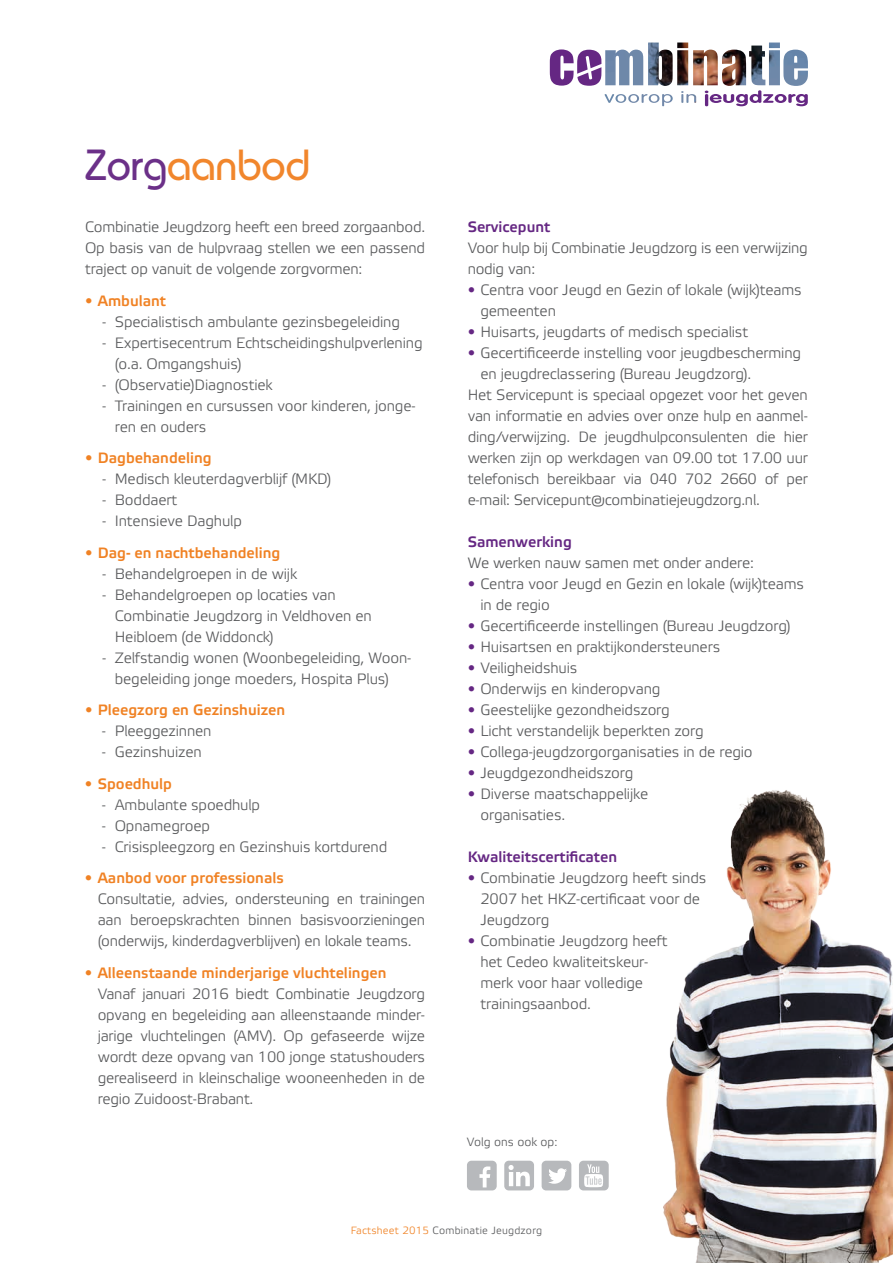
<style>
.page{position:relative;width:893px;height:1263px;background:#fff}
.page>*{position:absolute;margin:0;border:0;box-sizing:border-box;transform-origin:0 0}
.t1{font:500 43.5px "Bauhaus Std";color:#f1862c}
.t2{font:15px/21px "Etelka Light Pro";letter-spacing:-.01em;color:#595a5c}
.t3{font:700 15px "Etelka Light Pro";color:#f08224}
.t4{font:700 15px "Etelka Light Pro";color:#652783}
.t5{font:12px "Etelka Light Pro";color:#595a5c}
.t6{font:10.5px "Etelka Light Pro";letter-spacing:.02em;color:#595a5c}
.s1{color:#6b3088}
.s2{font-family:"Bauhaus Std";font-weight:500}
.s3{font-family:"Bauhaus Std";font-weight:500;color:#f08224}
.s4{font-weight:700;color:#f08224}
.s5{font-family:"Bauhaus Std";font-weight:500;color:#652783}
.s6{color:#f08224}
</style>
<div class="page">
<img style="left:664px;top:790px;width:229px;height:473px">
<svg style="left:550px;top:49px;width:51px;height:37px"></svg>
<img style="left:605px;top:43px;width:203px;height:43px">
<svg style="left:705px;top:90px;width:103px;height:16px"></svg>
<div style="left:467px;top:1161px;width:30px;height:29px;background:#b7b9bc;border-radius:5px"></div>
<svg style="left:479px;top:1166px;width:11px;height:21px"></svg>
<div style="left:579px;top:1161px;width:30px;height:29px;background:#b7b9bc;border-radius:5px"></div>
<svg style="left:584px;top:1164px;width:19px;height:23px"></svg>
<div style="left:542px;top:1161px;width:29px;height:29px;background:#b7b9bc;border-radius:5px"></div>
<svg style="left:548px;top:1168px;width:19px;height:16px"></svg>
<div style="left:504px;top:1161px;width:30px;height:29px;background:#b7b9bc;border-radius:5px"></div>
<svg style="left:508px;top:1165px;width:22px;height:21px"></svg>
<h1 class="t1" style="left:85px;top:139px;width:226px"><span class="s1">Zorg</span>aanbod</h1>
<p class="t2" style="left:85px;top:217px;width:342px;text-align:justify">Combinatie Jeugdzorg heeft een breed zorgaanbod.<br>Op basis van de hulpvraag stellen we een passend traject op vanuit de volgende zorgvormen:</p>
<p class="t3" style="left:85px;top:292px;width:83px"><span class="s2">•</span> Ambulant</p>
<p class="t2" style="left:102px;top:312px;width:299px">- Specialistisch ambulante gezinsbegeleiding</p>
<p class="t2" style="left:115px;top:333px;width:309px;text-indent:-13px">- Expertisecentrum Echtscheidingshulpverlening (o.a. Omgangshuis)</p>
<p class="t2" style="left:102px;top:375px;width:172px">- (Observatie)Diagnostiek</p>
<p class="t2" style="left:115px;top:396px;width:302px;text-indent:-13px">- Trainingen en cursussen voor kinderen, jonge&shy;ren en ouders</p>
<p class="t3" style="left:85px;top:450px;width:128px"><span class="s2">•</span> Dagbehandeling</p>
<p class="t2" style="left:102px;top:469px;width:231px">- Medisch kleuterdagverblijf (MKD)</p>
<p class="t2" style="left:102px;top:490px;width:77px">- Boddaert</p>
<p class="t2" style="left:102px;top:511px;width:141px">- Intensieve Daghulp</p>
<p class="t3" style="left:85px;top:544px;width:197px"><span class="s2">•</span> Dag- en nachtbehandeling</p>
<p class="t2" style="left:102px;top:564px;width:197px">- Behandelgroepen in de wijk</p>
<p class="t2" style="left:115px;top:585px;width:258px;text-indent:-13px">- Behandelgroepen op locaties van<br>Combinatie Jeugdzorg in Veldhoven en<br>Heibloem (de Widdonck)</p>
<p class="t2" style="left:102px;top:648px;width:310px;text-align:center">- Zelfstandig wonen (Woonbegeleiding, Woon&shy;begeleiding jonge moeders, Hospita Plus)</p>
<p class="t3" style="left:85px;top:702px;width:202px"><span class="s2">•</span> Pleegzorg en Gezinshuizen</p>
<p class="t2" style="left:102px;top:721px;width:111px">- Pleeggezinnen</p>
<p class="t2" style="left:102px;top:742px;width:101px">- Gezinshuizen</p>
<p class="t3" style="left:85px;top:775px;width:89px"><span class="s2">•</span> Spoedhulp</p>
<p class="t2" style="left:102px;top:795px;width:160px">- Ambulante spoedhulp</p>
<p class="t2" style="left:102px;top:816px;width:110px">- Opnamegroep</p>
<p class="t2" style="left:102px;top:837px;width:287px">- Crisispleegzorg en Gezinshuis kortdurend</p>
<p class="t2" style="left:98px;top:868px;width:329px;text-indent:-13px"><span class="s3">•</span> <span class="s4">Aanbod voor professionals<br></span>Consultatie, advies, ondersteuning en trainingen aan beroepskrachten binnen basisvoorzieningen (onderwijs, kinderdagverblijven) en lokale teams.</p>
<p class="t2" style="left:98px;top:963px;width:329px;text-indent:-13px"><span class="s3">•</span> <span class="s4">Alleenstaande minderjarige vluchtelingen </span>Vanaf januari 2016 biedt Combinatie Jeugdzorg opvang en begeleiding aan alleenstaande minder&shy;jarige vluchtelingen (AMV). Op gefaseerde wijze wordt deze opvang van 100 jonge statushouders gerealiseerd in kleinschalige wooneenheden in de regio Zuidoost-Brabant.</p>
<p class="t4" style="left:468px;top:219px;width:84px">Servicepunt</p>
<p class="t2" style="left:468px;top:238px;width:342px">Voor hulp bij Combinatie Jeugdzorg is een verwijzing nodig van:</p>
<p class="t2" style="left:480px;top:280px;width:323px;text-indent:-13px"><span class="s5">•</span> Centra voor Jeugd en Gezin of lokale (wijk)teams gemeenten</p>
<p class="t2" style="left:468px;top:322px;width:282px"><span class="s5">•</span> Huisarts, jeugdarts of medisch specialist</p>
<p class="t2" style="left:468px;top:343px;width:335px"><span class="s5">•</span> Gecertificeerde instelling voor jeugdbescherming</p>
<p class="t2" style="left:480px;top:364px;width:272px">en jeugdreclassering (Bureau Jeugdzorg).</p>
<p class="t2" style="left:468px;top:385px;width:342px">Het Servicepunt is speciaal opgezet voor het geven</p>
<p class="t2" style="left:468px;top:406px;width:342px">van informatie en advies over onze hulp en aanmel-</p>
<p class="t2" style="left:468px;top:427px;width:342px">ding/verwijzing. De jeugdhulpconsulenten die hier</p>
<p class="t2" style="left:468px;top:448px;width:342px">werken zijn op werkdagen van 09.00 tot 17.00 uur</p>
<p class="t2" style="left:468px;top:469px;width:342px">telefonisch bereikbaar via 040 702 2660 of per</p>
<p class="t2" style="left:468px;top:490px;width:294px">e-mail: Servicepunt@combinatiejeugdzorg.nl.</p>
<p class="t4" style="left:468px;top:534px;width:106px">Samenwerking</p>
<p class="t2" style="left:468px;top:553px;width:288px">We werken nauw samen met onder andere:</p>
<p class="t2" style="left:480px;top:574px;width:325px;text-indent:-13px"><span class="s5">•</span> Centra voor Jeugd en Gezin en lokale (wijk)teams in de regio</p>
<p class="t2" style="left:468px;top:616px;width:325px"><span class="s5">•</span> Gecertificeerde instellingen (Bureau Jeugdzorg)</p>
<p class="t2" style="left:468px;top:637px;width:254px"><span class="s5">•</span> Huisartsen en praktijkondersteuners</p>
<p class="t2" style="left:468px;top:658px;width:111px"><span class="s5">•</span> Veiligheidshuis</p>
<p class="t2" style="left:468px;top:679px;width:194px"><span class="s5">•</span> Onderwijs en kinderopvang</p>
<p class="t2" style="left:468px;top:700px;width:204px"><span class="s5">•</span> Geestelijke gezondheidszorg</p>
<p class="t2" style="left:468px;top:721px;width:238px"><span class="s5">•</span> Licht verstandelijk beperkten zorg</p>
<p class="t2" style="left:468px;top:742px;width:287px"><span class="s5">•</span> Collega-jeugdzorgorganisaties in de regio</p>
<p class="t2" style="left:468px;top:763px;width:167px"><span class="s5">•</span> Jeugdgezondheidszorg</p>
<p class="t2" style="left:480px;top:784px;width:169px;text-indent:-13px"><span class="s5">•</span> Diverse maatschappelijke organisaties.</p>
<p class="t4" style="left:468px;top:849px;width:151px">Kwaliteitscertificaten</p>
<p class="t2" style="left:480px;top:868px;width:227px;text-indent:-13px"><span class="s5">•</span> Combinatie Jeugdzorg heeft sinds<br>2007 het HKZ-certificaat voor de<br>Jeugdzorg</p>
<p class="t2" style="left:480px;top:931px;width:189px;text-indent:-13px"><span class="s5">•</span> Combinatie Jeugdzorg heeft het Cedeo kwaliteitskeur&shy;merk voor haar volledige trainingsaanbod.</p>
<p class="t5" style="left:467px;top:1136px;width:92px">Volg ons ook op:</p>
<p class="t6" style="left:351px;top:1225px;width:193px"><span class="s6">Factsheet 2015</span> Combinatie Jeugdzorg</p>
</div>
